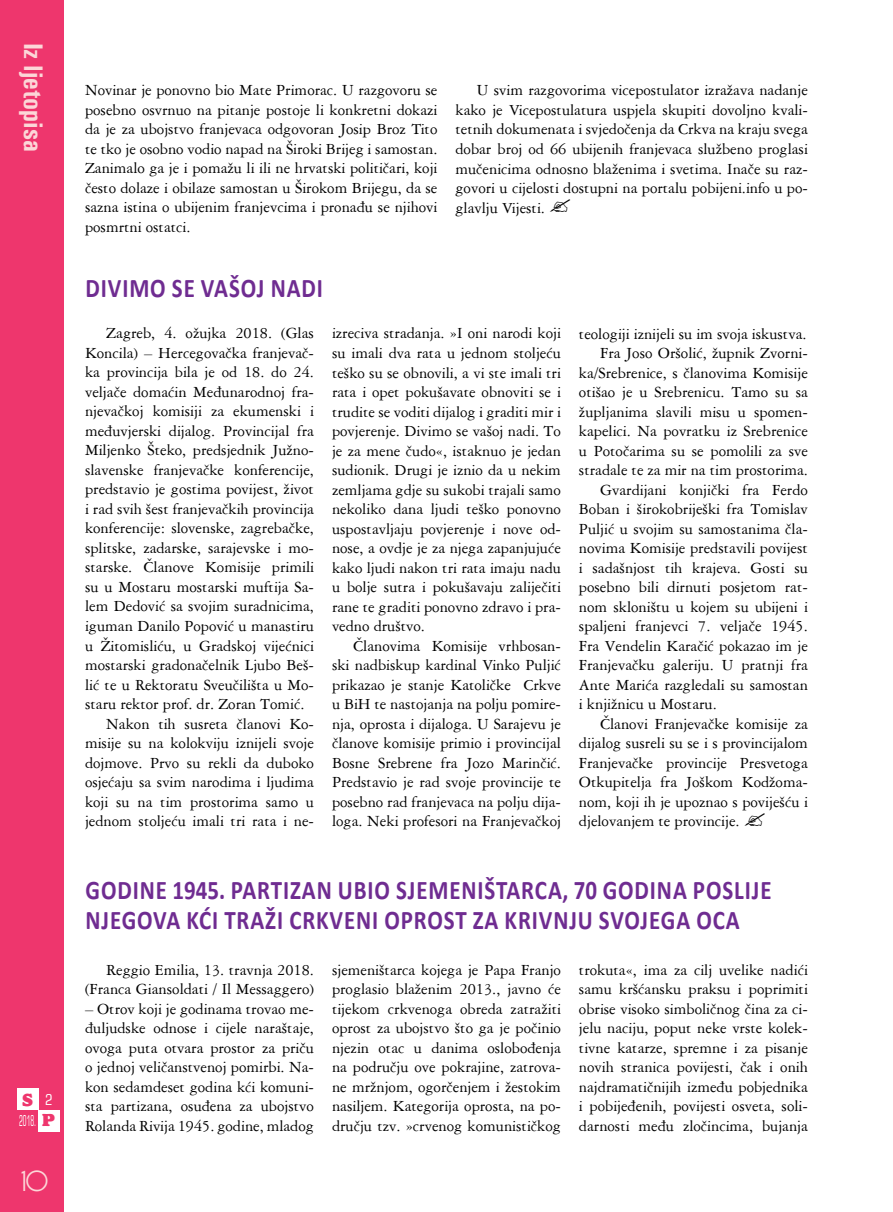
<style>
.page{position:relative;width:893px;height:1212px;background:#fff}
.page>*{position:absolute;margin:0;border:0;box-sizing:border-box;transform-origin:0 0}
.naslov_mali{font:700 27px/30px "Calibri";letter-spacing:.04em;color:#6f2c91;scale:.85 1}
.t1{font:700 condensed 27px "Univers";color:#fcd7d8}
.t2{font:27px "Andes";color:#fcd7d8}
.t3{font:800 18px "Alfredo";color:#ee366d}
.bt_11{font:16.5px/19.5px "American Garamond BT";color:#000;text-align:justify}
.t4{font:condensed 15px "Square 721 BT";color:#fff;scale:.5 1}
.t5{font:condensed 15px "Square 721 BT";color:#fff}
.s1{font-family:"Alfredo";font-weight:800;font-stretch:normal;font-size:18px;color:#ee366d}
</style>
<div class="page">
<div style="left:0;top:0;width:64px;height:1212px;background:#ee366d"></div>
<div style="left:17px;top:1089px;width:21px;height:21px;background:#fff"></div>
<div style="left:38px;top:1110px;width:22px;height:21px;background:#fff"></div>
<h1 class="t1" style="left:50px;top:43px;width:110px;rotate:90deg">Iz ljetopisa</h1>
<p class="t3" style="left:22px;top:1090px;width:12px">S</p>
<p class="t4" style="left:19px;top:1112px;width:73px">2018. <span class="s1">P</span></p>
<p class="t5" style="left:45px;top:1090px;width:9px">2</p>
<h1 class="t2" style="left:21px;top:1169px;width:28px">10</h1>
<p class="bt_11" style="left:85px;top:80px;width:354px">Novinar je ponovno bio Mate Primorac. U razgovoru se posebno osvrnuo na pitanje postoje li konkretni dokazi da je za ubojstvo franjevaca odgovoran Josip Broz Tito te tko je osobno vodio napad na Široki Brijeg i samostan.<br>Zanimalo ga je i pomažu li ili ne hrvatski političari, koji često dolaze i obilaze samostan u Širokom Brijegu, da se sazna istina o ubijenim franjevcima i pronađu se njihovi posmrtni ostatci.</p>
<p class="bt_11" style="left:455px;top:80px;width:354px;text-indent:21px">U svim razgovorima vicepostulator izražava nadanje kako je Vicepostulatura uspjela skupiti dovoljno kvali&shy;tetnih dokumenata i svjedočenja da Crkva na kraju svega dobar broj od 66 ubijenih franjevaca službeno proglasi mučenicima odnosno blaženima i svetima. Inače su raz&shy;govori u cijelosti dostupni na portalu pobijeni.info u po&shy;glavlju Vijesti.</p>
<p class="naslov_mali" style="left:85px;top:272px;width:281px">DIVIMO SE VAŠOJ NADI</p>
<p class="bt_11" style="left:85px;top:323px;width:230px;text-indent:21px">Zagreb, 4. ožujka 2018. (Glas Koncila) – Hercegovačka franjevač&shy;ka provincija bila je od 18. do 24. veljače domaćin Međunarodnoj fra&shy;njevačkoj komisiji za ekumenski i međuvjerski dijalog. Provincijal fra Miljenko Šteko, predsjednik Južno&shy;slavenske franjevačke konferencije, predstavio je gostima povijest, život i rad svih šest franjevačkih provincija konferencije: slovenske, zagrebačke, splitske, zadarske, sarajevske i mo&shy;starske. Članove Komisije primili su u Mostaru mostarski muftija Sa&shy;lem Dedović sa svojim suradnicima, iguman Danilo Popović u manastiru u Žitomisliću, u Gradskoj vijećnici mostarski gradonačelnik Ljubo Beš&shy;lić te u Rektoratu Sveučilišta u Mo&shy;staru rektor prof. dr. Zoran Tomić.</p>
<p class="bt_11" style="left:85px;top:713px;width:230px;text-indent:21px">Nakon tih susreta članovi Ko&shy;misije su na kolokviju iznijeli svoje dojmove. Prvo su rekli da duboko osjećaju sa svim narodima i ljudima koji su na tim prostorima samo u jednom stoljeću imali tri rata i ne-</p>
<p class="bt_11" style="left:332px;top:323px;width:230px">izreciva stradanja. »I oni narodi koji su imali dva rata u jednom stoljeću teško su se obnovili, a vi ste imali tri rata i opet pokušavate obnoviti se i trudite se voditi dijalog i graditi mir i povjerenje. Divimo se vašoj nadi. To je za mene čudo«, istaknuo je jedan sudionik. Drugi je iznio da u nekim zemljama gdje su sukobi trajali samo nekoliko dana ljudi teško ponovno uspostavljaju povjerenje i nove od&shy;nose, a ovdje je za njega zapanjujuće kako ljudi nakon tri rata imaju nadu u bolje sutra i pokušavaju zaliječiti rane te graditi ponovno zdravo i pra&shy;vedno društvo.</p>
<p class="bt_11" style="left:332px;top:635px;width:230px;text-indent:21px">Članovima Komisije vrhbosan&shy;ski nadbiskup kardinal Vinko Puljić prikazao je stanje Katoličke Crkve u BiH te nastojanja na polju pomire&shy;nja, oprosta i dijaloga. U Sarajevu je članove komisije primio i provincijal Bosne Srebrene fra Jozo Marinčić.<br>Predstavio je rad svoje provincije te posebno rad franjevaca na polju dija&shy;loga. Neki profesori na Franjevačkoj</p>
<p class="bt_11" style="left:579px;top:323px;width:229px">teologiji iznijeli su im svoja iskustva.</p>
<p class="bt_11" style="left:579px;top:343px;width:230px;text-indent:21px">Fra Joso Oršolić, župnik Zvorni&shy;ka/Srebrenice, s članovima Komisije otišao je u Srebrenicu. Tamo su sa župljanima slavili misu u spomen&shy;kapelici. Na povratku iz Srebrenice u Potočarima su se pomolili za sve stradale te za mir na tim prostorima.</p>
<p class="bt_11" style="left:579px;top:479px;width:230px;text-indent:21px">Gvardijani konjički fra Ferdo Boban i širokobriješki fra Tomislav Puljić u svojim su samostanima čla&shy;novima Komisije predstavili povijest i sadašnjost tih krajeva. Gosti su posebno bili dirnuti posjetom rat&shy;nom skloništu u kojem su ubijeni i spaljeni franjevci 7. veljače 1945.<br>Fra Vendelin Karačić pokazao im je Franjevačku galeriju. U pratnji fra Ante Marića razgledali su samostan i knjižnicu u Mostaru.</p>
<p class="bt_11" style="left:579px;top:713px;width:230px;text-indent:21px">Članovi Franjevačke komisije za dijalog susreli su se i s provincijalom Franjevačke provincije Presvetoga Otkupitelja fra Joškom Kodžoma&shy;nom, koji ih je upoznao s poviješću i djelovanjem te provincije.</p>
<p class="naslov_mali" style="left:85px;top:874px;width:809px">GODINE 1945. PARTIZAN UBIO SJEMENIŠTARCA, 70 GODINA POSLIJE<br>NJEGOVA KĆI TRAŽI CRKVENI OPROST ZA KRIVNJU SVOJEGA OCA</p>
<p class="bt_11" style="left:85px;top:960px;width:230px;text-align:right">Reggio Emilia, 13. travnja 2018. (Franca Giansoldati / Il Messaggero)</p>
<p class="bt_11" style="left:85px;top:999px;width:230px">– Otrov koji je godinama trovao me&shy;đuljudske odnose i cijele naraštaje, ovoga puta otvara prostor za priču o jednoj veličanstvenoj pomirbi. Na&shy;kon sedamdeset godina kći komuni&shy;sta partizana, osuđena za ubojstvo Rolanda Rivija 1945. godine, mladog</p>
<p class="bt_11" style="left:332px;top:960px;width:230px">sjemeništarca kojega je Papa Franjo proglasio blaženim 2013., javno će tijekom crkvenoga obreda zatražiti oprost za ubojstvo što ga je počinio njezin otac u danima oslobođenja na području ove pokrajine, zatrova&shy;ne mržnjom, ogorčenjem i žestokim nasiljem. Kategorija oprosta, na po&shy;dručju tzv. »crvenog komunističkog</p>
<p class="bt_11" style="left:579px;top:960px;width:230px">trokuta«, ima za cilj uvelike nadići samu kršćansku praksu i poprimiti obrise visoko simboličnog čina za ci&shy;jelu naciju, poput neke vrste kolek&shy;tivne katarze, spremne i za pisanje novih stranica povijesti, čak i onih najdramatičnijih između pobjednika i pobijeđenih, povijesti osveta, soli&shy;darnosti među zločincima, bujanja</p>
</div>
